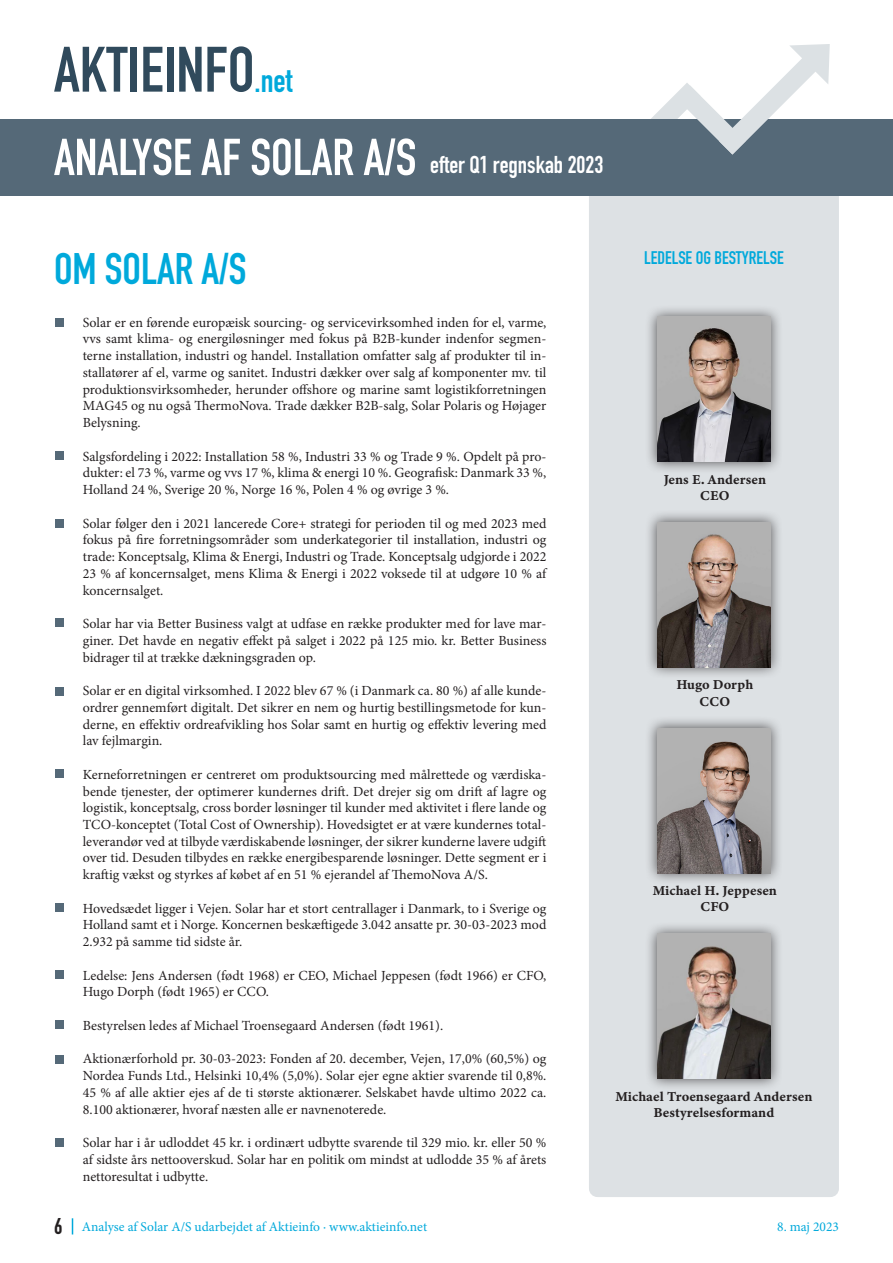
<style>
.page{position:relative;width:893px;height:1263px;background:#fff}
.page>*{position:absolute;margin:0;border:0;box-sizing:border-box;transform-origin:0 0}
.t1{font:700 63px "DIN Condensed";color:#304a5c}
.t2{font:700 51px "DIN Condensed";color:#fff}
.t3{font:700 43.5px "DIN Condensed";color:#00a9db}
.t4{font:700 24px "DIN Condensed";color:#fff}
.t5{font:700 22.5px "DIN Condensed";color:#231f20}
.t6{font:700 18px "DIN Condensed";color:#00a9db}
.t7{font:13.95px/16.8px "Minion Pro";color:#231f20;text-align:justify}
.t8{font:13.65px "Minion Variable Concept";letter-spacing:.005em;color:#231f20}
.t9{font:13.5px "Minion Pro";color:#00a9db}
.s1{font-size:33px;color:#00a9db}
</style>
<div class="page">
<div style="left:589px;top:187px;width:250px;height:1010px;background:#dde1e4;border-radius:9px"></div>
<div style="left:0;top:119px;width:893px;height:77px;background:#556978"></div>
<svg style="left:651px;top:44px;width:179px;height:111px"></svg>
<svg style="left:72px;top:1218px;width:1px;height:16px"></svg>
<div style="left:55px;top:319px;width:9px;height:8px;background:#556978"></div>
<div style="left:55px;top:451px;width:9px;height:9px;background:#556978"></div>
<div style="left:55px;top:519px;width:9px;height:8px;background:#556978"></div>
<div style="left:55px;top:619px;width:9px;height:8px;background:#556978"></div>
<div style="left:55px;top:687px;width:9px;height:8px;background:#556978"></div>
<div style="left:55px;top:770px;width:9px;height:8px;background:#556978"></div>
<div style="left:55px;top:1020px;width:9px;height:9px;background:#556978"></div>
<div style="left:55px;top:904px;width:9px;height:8px;background:#556978"></div>
<div style="left:645px;top:304px;width:138px;height:170px;background:#231f20;opacity:.75"></div>
<img style="left:657px;top:317px;width:114px;height:145px">
<div style="left:645px;top:510px;width:138px;height:170px;background:#231f20;opacity:.75"></div>
<img style="left:657px;top:522px;width:114px;height:145px">
<div style="left:645px;top:716px;width:138px;height:169px;background:#231f20;opacity:.75"></div>
<img style="left:657px;top:728px;width:114px;height:145px">
<div style="left:645px;top:921px;width:138px;height:170px;background:#231f20;opacity:.75"></div>
<img style="left:657px;top:934px;width:114px;height:145px">
<div style="left:55px;top:971px;width:9px;height:8px;background:#556978"></div>
<div style="left:55px;top:1056px;width:9px;height:8px;background:#556978"></div>
<div style="left:55px;top:1138px;width:9px;height:8px;background:#556978"></div>
<p class="t1" style="left:54px;top:27px;width:240px">AKTIEINFO<span class="s1">.net</span></p>
<p class="t2" style="left:54px;top:123px;width:364px">ANALYSE AF SOLAR A/S</p>
<p class="t4" style="left:430px;top:149px;width:175px">efter Q1 regnskab 2023</p>
<p class="t3" style="left:54px;top:239px;width:194px">OM SOLAR A/S</p>
<p class="t6" style="left:644px;top:246px;width:141px">LEDELSE OG BESTYRELSE</p>
<p class="t5" style="left:54px;top:1211px;width:10px">6</p>
<p class="t7" style="left:83px;top:314px;width:465px">Solar er en førende europæisk sourcing- og servicevirksomhed inden for el, varme, vvs samt klima- og energiløsninger med fokus på B2B-kunder indenfor segmen&shy;terne installation, industri og handel. Installation omfatter salg af produkter til in&shy;stallatører af el, varme og sanitet. Industri dækker over salg af komponenter mv. til produktionsvirksomheder, herunder offshore og marine samt logistikforretningen MAG45 og nu også ThermoNova. Trade dækker B2B-salg, Solar Polaris og Højager Belysning.</p>
<p class="t7" style="left:83px;top:448px;width:465px">Salgsfordeling i 2022: Installation 58 %, Industri 33 % og Trade 9 %. Opdelt på pro&shy;dukter: el 73 %, varme og vvs 17 %, klima &amp; energi 10 %. Geografisk: Danmark 33 %, Holland 24 %, Sverige 20 %, Norge 16 %, Polen 4 % og øvrige 3 %.</p>
<p class="t7" style="left:83px;top:515px;width:465px">Solar følger den i 2021 lancerede Core+ strategi for perioden til og med 2023 med fokus på fire forretningsområder som underkategorier til installation, industri og trade: Konceptsalg, Klima &amp; Energi, Industri og Trade. Konceptsalg udgjorde i 2022<br>23 % af koncernsalget, mens Klima &amp; Energi i 2022 voksede til at udgøre 10 % af koncernsalget.</p>
<p class="t7" style="left:83px;top:615px;width:465px">Solar har via Better Business valgt at udfase en række produkter med for lave mar&shy;giner. Det havde en negativ effekt på salget i 2022 på 125 mio. kr. Better Business bidrager til at trække dækningsgraden op.</p>
<p class="t7" style="left:83px;top:682px;width:465px">Solar er en digital virksomhed. I 2022 blev 67 % (i Danmark ca. 80 %) af alle kunde&shy;ordrer gennemført digitalt. Det sikrer en nem og hurtig bestillingsmetode for kun&shy;derne, en effektiv ordreafvikling hos Solar samt en hurtig og effektiv levering med lav fejlmargin.</p>
<p class="t7" style="left:83px;top:766px;width:465px">Kerneforretningen er centreret om produktsourcing med målrettede og værdiska&shy;bende tjenester, der optimerer kundernes drift. Det drejer sig om drift af lagre og logistik, konceptsalg, cross border løsninger til kunder med aktivitet i flere lande og TCO-konceptet (Total Cost of Ownership). Hovedsigtet er at være kundernes total&shy;leverandør ved at tilbyde værdiskabende løsninger, der sikrer kunderne lavere udgift over tid. Desuden tilbydes en række energibesparende løsninger. Dette segment er i kraftig vækst og styrkes af købet af en 51 % ejerandel af ThemoNova A/S.</p>
<p class="t7" style="left:83px;top:900px;width:465px">Hovedsædet ligger i Vejen. Solar har et stort centrallager i Danmark, to i Sverige og Holland samt et i Norge. Koncernen beskæftigede 3.042 ansatte pr. 30-03-2023 mod 2.932 på samme tid sidste år.</p>
<p class="t7" style="left:83px;top:967px;width:465px">Ledelse: Jens Andersen (født 1968) er CEO, Michael Jeppesen (født 1966) er CFO,<br>Hugo Dorph (født 1965) er CCO.</p>
<p class="t7" style="left:83px;top:1017px;width:362px">Bestyrelsen ledes af Michael Troensegaard Andersen (født 1961).</p>
<p class="t7" style="left:83px;top:1050px;width:465px">Aktionærforhold pr. 30-03-2023: Fonden af 20. december, Vejen, 17,0% (60,5%) og Nordea Funds Ltd., Helsinki 10,4% (5,0%). Solar ejer egne aktier svarende til 0,8%.<br>45 % af alle aktier ejes af de ti største aktionærer. Selskabet havde ultimo 2022 ca.<br>8.100 aktionærer, hvoraf næsten alle er navnenoterede.</p>
<p class="t7" style="left:83px;top:1134px;width:465px">Solar har i år udloddet 45 kr. i ordinært udbytte svarende til 329 mio. kr. eller 50 % af sidste års nettooverskud. Solar har en politik om mindst at udlodde 35 % af årets nettoresultat i udbytte.</p>
<p class="t9" style="left:82px;top:1218px;width:347px">Analyse af Solar A/S udarbejdet af Aktieinfo ∙ www.aktieinfo.net</p>
<p class="t8" style="left:664px;top:470px;width:104px">Jens E. Andersen</p>
<p class="t8" style="left:700px;top:486px;width:31px">CEO</p>
<p class="t8" style="left:676px;top:675px;width:78px">Hugo Dorph</p>
<p class="t8" style="left:700px;top:692px;width:32px">CCO</p>
<p class="t8" style="left:653px;top:881px;width:126px">Michael H. Jeppesen</p>
<p class="t8" style="left:700px;top:897px;width:30px">CFO</p>
<p class="t8" style="left:615px;top:1087px;width:199px">Michael Troensegaard Andersen</p>
<p class="t8" style="left:653px;top:1103px;width:122px">Bestyrelsesformand</p>
<p class="t9" style="left:777px;top:1218px;width:63px">8. maj 2023</p>
</div>
